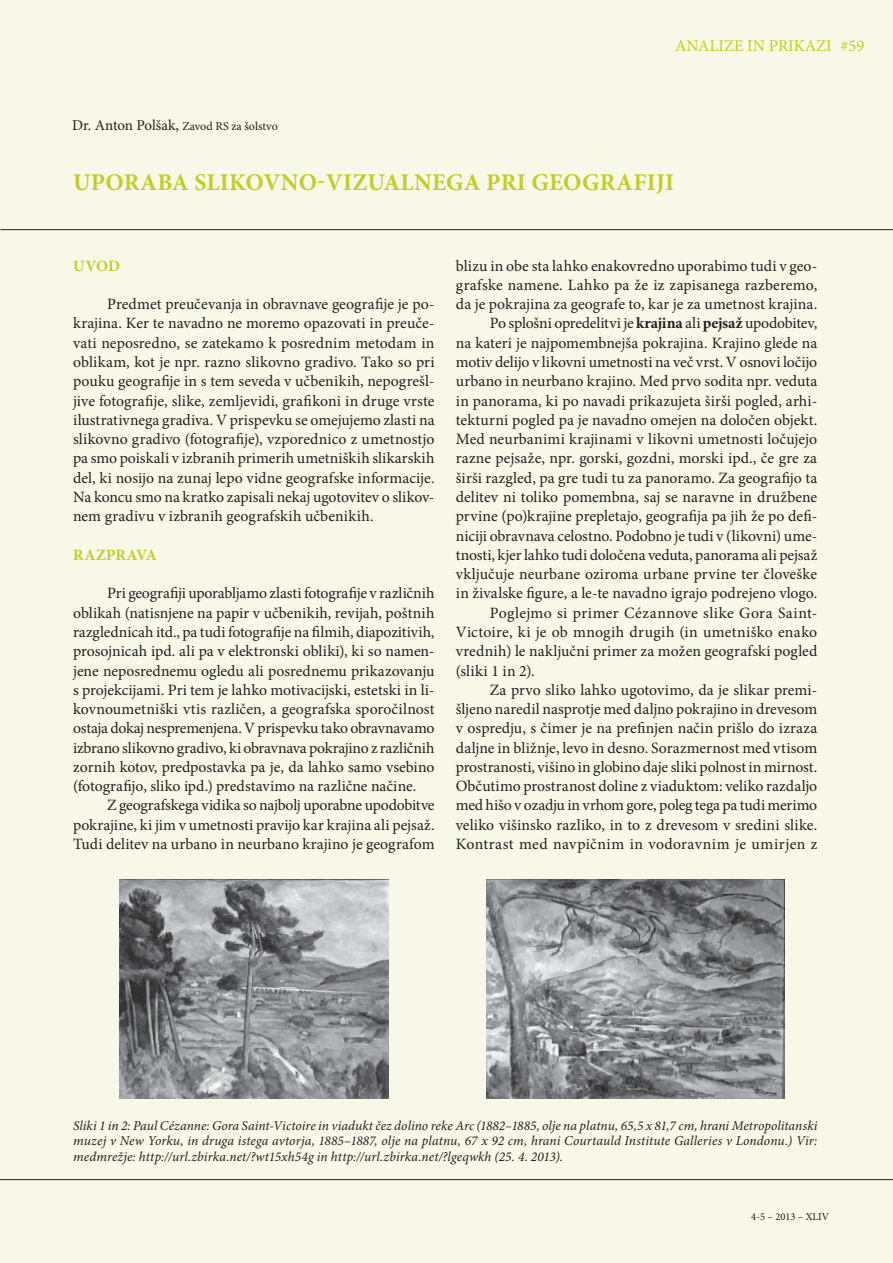
<style>
.page{position:relative;width:893px;height:1263px;background:#f7f8e7}
.page>*{position:absolute;margin:0;border:0;box-sizing:border-box;transform-origin:0 0}
.t1{font:700 24px "Minion Pro";letter-spacing:.01em;color:#c1ce23}
.t2{font:16.5px "Minion Pro";color:#c1ce23}
.t3{font:15.75px/19.4px "Minion Pro";letter-spacing:.005em;color:#231f20;text-align:justify}
.t4{font:15.75px "Minion Pro";letter-spacing:-.02em;color:#231f20}
.t5{font:15.75px "Minion Pro";letter-spacing:.03em;color:#231f20}
.t6{font:15.75px "Minion Pro";letter-spacing:.025em;color:#231f20}
.t7{font:700 15.75px "Minion Pro";letter-spacing:.01em;color:#c1ce23}
.t8{font:italic 13.5px/15.8px "Minion Pro";letter-spacing:.01em;color:#231f20;text-align:justify}
.t9{font:12px "Minion Pro";color:#231f20}
.t10{font:10.5px "Minion Pro";color:#231f20}
.s1{font-size:15px}
.s2{font-weight:700}
</style>
<div class="page">
<hr style="left:0;top:1179px;width:893px;height:1px;background:#231f20">
<hr style="left:0;top:229px;width:893px;height:1px;background:#231f20">
<img style="left:119px;top:880px;width:270px;height:218px">
<img style="left:487px;top:880px;width:297px;height:218px">
<p class="t9" style="left:72px;top:118px;width:207px"><span class="s1">Dr. Anton Polšak,</span> Zavod RS za šolstvo</p>
<p class="t2" style="left:675px;top:35px;width:191px">ANALIZE IN PRIKAZI #59</p>
<h1 class="t1" style="left:73px;top:166px;width:603px">UPORABA SLIKOVNO-VIZUALNEGA PRI GEOGRAFIJI</h1>
<p class="t7" style="left:73px;top:254px;width:48px">UVOD</p>
<p class="t3" style="left:73px;top:295px;width:363px;text-indent:34px">Predmet preučevanja in obravnave geografije je po&shy;krajina. Ker te navadno ne moremo opazovati in preuče&shy;vati neposredno, se zatekamo k posrednim metodam in oblikam, kot je npr. razno slikovno gradivo. Tako so pri pouku geografije in s tem seveda v učbenikih, nepogrešl&shy;jive fotografije, slike, zemljevidi, grafikoni in druge vrste ilustrativnega gradiva. V prispevku se omejujemo zlasti na slikovno gradivo (fotografije), vzporednico z umetnostjo pa smo poiskali v izbranih primerih umetniških slikarskih del, ki nosijo na zunaj lepo vidne geografske informacije.<br>Na koncu smo na kratko zapisali nekaj ugotovitev o slikov&shy;nem gradivu v izbranih geografskih učbenikih.</p>
<p class="t7" style="left:73px;top:544px;width:85px">RAZPRAVA</p>
<p class="t3" style="left:73px;top:584px;width:363px;text-indent:34px">Pri geografiji uporabljamo zlasti fotografije v različnih oblikah (natisnjene na papir v učbenikih, revijah, poštnih razglednicah itd., pa tudi fotografije na filmih, diapozitivih, prosojnicah ipd. ali pa v elektronski obliki), ki so namen&shy;jene neposrednemu ogledu ali posrednemu prikazovanju s projekcijami. Pri tem je lahko motivacijski, estetski in li&shy;kovnoumetniški vtis različen, a geografska sporočilnost ostaja dokaj nespremenjena. V prispevku tako obravnavamo izbrano slikovno gradivo, ki obravnava pokrajino z različnih zornih kotov, predpostavka pa je, da lahko samo vsebino (fotografijo, sliko ipd.) predstavimo na različne načine.</p>
<p class="t3" style="left:73px;top:796px;width:363px;text-indent:34px">Z geografskega vidika so najbolj uporabne upodobitve pokrajine, ki jim v umetnosti pravijo kar krajina ali pejsaž.<br>Tudi delitev na urbano in neurbano krajino je geografom</p>
<p class="t3" style="left:456px;top:256px;width:363px">blizu in obe sta lahko enakovredno uporabimo tudi v geo-</p>
<p class="t3" style="left:456px;top:275px;width:363px">grafske namene. Lahko pa že iz zapisanega razberemo,</p>
<p class="t3" style="left:456px;top:295px;width:363px">da je pokrajina za geografe to, kar je za umetnost krajina.</p>
<p class="t4" style="left:490px;top:313px;width:329px">Po splošni opredelitvi je <span class="s2">krajina</span> ali <span class="s2">pejsaž</span> upodobitev,</p>
<p class="t3" style="left:456px;top:333px;width:363px">na kateri je najpomembnejša pokrajina. Krajino glede na</p>
<p class="t3" style="left:456px;top:352px;width:363px">motiv delijo v likovni umetnosti na več vrst. V osnovi ločijo</p>
<p class="t3" style="left:456px;top:372px;width:363px">urbano in neurbano krajino. Med prvo sodita npr. veduta</p>
<p class="t3" style="left:456px;top:391px;width:363px">in panorama, ki po navadi prikazujeta širši pogled, arhi-</p>
<p class="t3" style="left:456px;top:410px;width:363px">tekturni pogled pa je navadno omejen na določen objekt.</p>
<p class="t3" style="left:456px;top:429px;width:363px">Med neurbanimi krajinami v likovni umetnosti ločujejo</p>
<p class="t3" style="left:456px;top:449px;width:363px">razne pejsaže, npr. gorski, gozdni, morski ipd., če gre za</p>
<p class="t3" style="left:456px;top:468px;width:363px">širši razgled, pa gre tudi tu za panoramo. Za geografijo ta</p>
<p class="t3" style="left:456px;top:487px;width:363px">delitev ni toliko pomembna, saj se naravne in družbene</p>
<p class="t3" style="left:456px;top:507px;width:363px">prvine (po)krajine prepletajo, geografija pa jih že po defi-</p>
<p class="t3" style="left:456px;top:526px;width:363px">niciji obravnava celostno. Podobno je tudi v (likovni) ume-</p>
<p class="t3" style="left:456px;top:545px;width:363px">tnosti, kjer lahko tudi določena veduta, panorama ali pejsaž</p>
<p class="t3" style="left:456px;top:564px;width:363px">vključuje neurbane oziroma urbane prvine ter človeške</p>
<p class="t3" style="left:456px;top:584px;width:363px">in živalske figure, a le-te navadno igrajo podrejeno vlogo.</p>
<p class="t5" style="left:490px;top:602px;width:329px">Poglejmo si primer Cézannove slike Gora Saint-</p>
<p class="t6" style="left:456px;top:621px;width:363px">Victoire, ki je ob mnogih drugih (in umetniško enako</p>
<p class="t3" style="left:456px;top:642px;width:363px">vrednih) le naključni primer za možen geografski pogled</p>
<p class="t3" style="left:456px;top:661px;width:80px">(sliki 1 in 2).</p>
<p class="t3" style="left:490px;top:680px;width:329px">Za prvo sliko lahko ugotovimo, da je slikar premi-</p>
<p class="t3" style="left:456px;top:699px;width:363px">šljeno naredil nasprotje med daljno pokrajino in drevesom</p>
<p class="t3" style="left:456px;top:719px;width:363px">v ospredju, s čimer je na prefinjen način prišlo do izraza</p>
<p class="t3" style="left:456px;top:738px;width:363px">daljne in bližnje, levo in desno. Sorazmernost med vtisom</p>
<p class="t3" style="left:456px;top:757px;width:363px">prostranosti, višino in globino daje sliki polnost in mirnost.</p>
<p class="t3" style="left:456px;top:776px;width:363px">Občutimo prostranost doline z viaduktom: veliko razdaljo</p>
<p class="t4" style="left:456px;top:795px;width:363px">med hišo v ozadju in vrhom gore, poleg tega pa tudi merimo</p>
<p class="t3" style="left:456px;top:815px;width:363px">veliko višinsko razliko, in to z drevesom v sredini slike.</p>
<p class="t5" style="left:456px;top:833px;width:363px">Kontrast med navpičnim in vodoravnim je umirjen z</p>
<p class="t8" style="left:73px;top:1117px;width:746px">Sliki 1 in 2: Paul Cézanne: Gora Saint-Victoire in viadukt čez dolino reke Arc (1882–1885, olje na platnu, 65,5 x 81,7 cm, hrani Metropolitanski muzej v New Yorku, in druga istega avtorja, 1885–1887, olje na platnu, 67 x 92 cm, hrani Courtauld Institute Galleries v Londonu.) Vir: medmrežje: http://url.zbirka.net/?wt15xh54g in http://url.zbirka.net/?lgeqwkh (25. 4. 2013).</p>
<p class="t10" style="left:751px;top:1210px;width:79px">4-5 – 2013 – XLIV</p>
</div>
